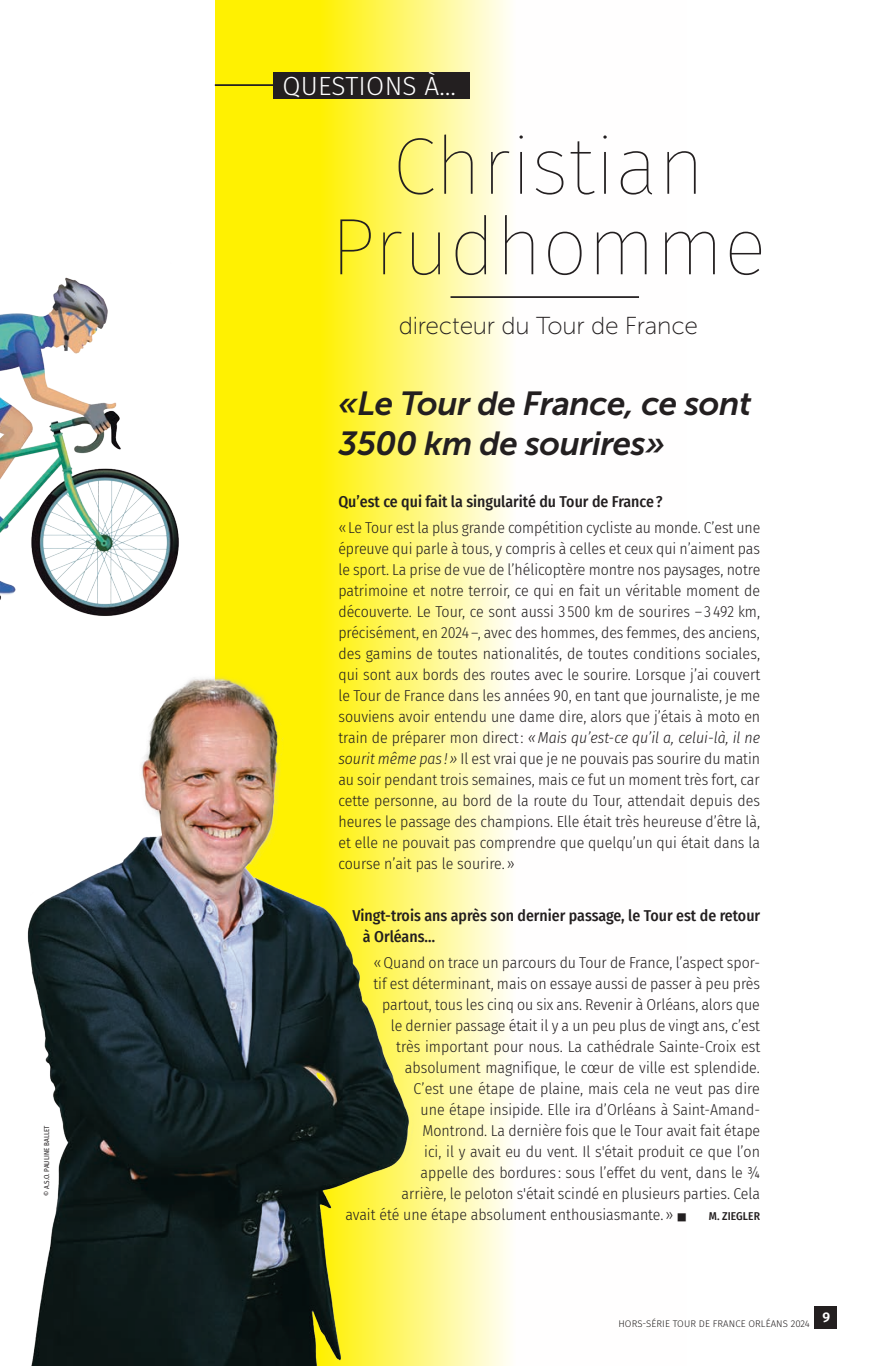
<style>
.page{position:relative;width:895px;height:1366px;background:#fff}
.page>*{position:absolute;margin:0;border:0;box-sizing:border-box;transform-origin:0 0}
.t1{font:100 80.5px/80.5px "Fira Sans";color:#231f20;text-align:center}
.t2{font:italic 33.25px/40.2px "Museo Sans 700";letter-spacing:-.015em;color:#231f20}
.t3{font:300 26.25px "Fira Sans";letter-spacing:.01em;color:#fff}
.t4{font:24.5px "Museo Sans 100";letter-spacing:-.01em;color:#231f20}
.t5{font:300 15.75px/21px "Fira Sans Condensed";color:#231f20;text-align:justify}
.t6{font:500 15.75px/21px "Fira Sans Condensed";color:#231f20}
.t7{font:600 14px "Fira Sans";color:#fff}
.t8{font:500 11.38px "Fira Sans Condensed";letter-spacing:.01em;color:#231f20}
.t9{font:300 9.62px "Fira Sans";letter-spacing:.01em;color:#231f20}
.t10{font:7px "Fira Sans Condensed";letter-spacing:.01em;color:#231f20}
.s1{font-style:italic}
</style>
<div class="page">
<div style="left:815px;top:1306px;width:22px;height:22px;background:#231f20"></div>
<svg style="left:215px;top:0;width:295px;height:1366px;background:#fef55c"></svg>
<img style="left:0;top:277px;width:179px;height:322px">
<hr style="left:215px;top:84px;width:64px;height:2px;background:#231f20">
<div style="left:274px;top:72px;width:196px;height:26px;background:#231f20"></div>
<img style="left:0;top:599px;width:490px;height:767px">
<hr style="left:450px;top:296px;width:189px;height:2px;background:#231f20">
<p class="t10" style="left:41px;top:1196px;width:72px;rotate:-90deg">© A.S.O. PAULINE BALLET</p>
<h3 class="t3" style="left:282px;top:67px;width:175px">QUESTIONS À…</h3>
<h1 class="t1" style="left:330px;top:125px;width:437px">Christian<br>Prudhomme</h1>
<h3 class="t4" style="left:399px;top:313px;width:301px">directeur du Tour de France</h3>
<h2 class="t2" style="left:338px;top:383px;width:414px">« Le Tour de France, ce sont<br>3 500 km de sourires »</h2>
<p class="t6" style="left:338px;top:490px;width:326px">Qu’est ce qui fait la singularité du Tour de France?</p>
<p class="t5" style="left:338px;top:517px;width:423px">«Le Tour est la plus grande compétition cycliste au monde. C’est une épreuve qui parle à tous, y compris à celles et ceux qui n’aiment pas le sport. La prise de vue de l’hélicoptère montre nos paysages, notre patrimoine et notre terroir, ce qui en fait un véritable moment de découverte. Le Tour, ce sont aussi 3 500 km de sourires – 3 492 km, précisément, en 2024 –, avec des hommes, des femmes, des anciens, des gamins de toutes nationalités, de toutes conditions sociales, qui sont aux bords des routes avec le sourire. Lorsque j’ai couvert le Tour de France dans les années 90, en tant que journaliste, je me souviens avoir entendu une dame dire, alors que j’étais à moto en train de préparer mon direct: <span class="s1">«Mais qu’est-ce qu’il a, celui-là, il ne sourit même pas !»</span> Il est vrai que je ne pouvais pas sourire du matin au soir pendant trois semaines, mais ce fut un moment très fort, car cette personne, au bord de la route du Tour, attendait depuis des heures le passage des champions. Elle était très heureuse d’être là, et elle ne pouvait pas comprendre que quelqu’un qui était dans la course n’ait pas le sourire.»</p>
<p class="t6" style="left:363px;top:904px;width:399px;text-indent:-11px">Vingt-trois ans après son dernier passage, le Tour est de retour à Orléans…</p>
<p class="t5" style="left:373px;top:952px;width:388px">«Quand on trace un parcours du Tour de France, l’aspect spor-</p>
<p class="t5" style="left:373px;top:973px;width:388px">tif est déterminant, mais on essaye aussi de passer à peu près</p>
<p class="t5" style="left:382px;top:994px;width:379px">partout, tous les cinq ou six ans. Revenir à Orléans, alors que</p>
<p class="t5" style="left:391px;top:1015px;width:371px">le dernier passage était il y a un peu plus de vingt ans, c’est</p>
<p class="t5" style="left:396px;top:1036px;width:366px">très important pour nous. La cathédrale Sainte-Croix est</p>
<p class="t5" style="left:405px;top:1057px;width:356px">absolument magnifique, le cœur de ville est splendide.</p>
<p class="t5" style="left:414px;top:1078px;width:348px">C’est une étape de plaine, mais cela ne veut pas dire</p>
<p class="t5" style="left:421px;top:1099px;width:341px">une étape insipide. Elle ira d’Orléans à Saint-Amand-</p>
<p class="t5" style="left:422px;top:1120px;width:339px">Montrond. La dernière fois que le Tour avait fait étape</p>
<p class="t5" style="left:424px;top:1141px;width:337px">ici, il y avait eu du vent. Il s'était produit ce que l’on</p>
<p class="t5" style="left:421px;top:1162px;width:341px">appelle des bordures : sous l’effet du vent, dans le ¾</p>
<p class="t5" style="left:401px;top:1183px;width:360px">arrière, le peloton s'était scindé en plusieurs parties. Cela</p>
<p class="t5" style="left:345px;top:1204px;width:342px">avait été une étape absolument enthousiasmante.» ■</p>
<p class="t8" style="left:709px;top:1207px;width:53px">M. ZIEGLER</p>
<p class="t9" style="left:618px;top:1317px;width:193px">HORS-SÉRIE TOUR DE FRANCE ORLÉANS 2024</p>
<p class="t7" style="left:822px;top:1306px;width:9px">9</p>
</div>
